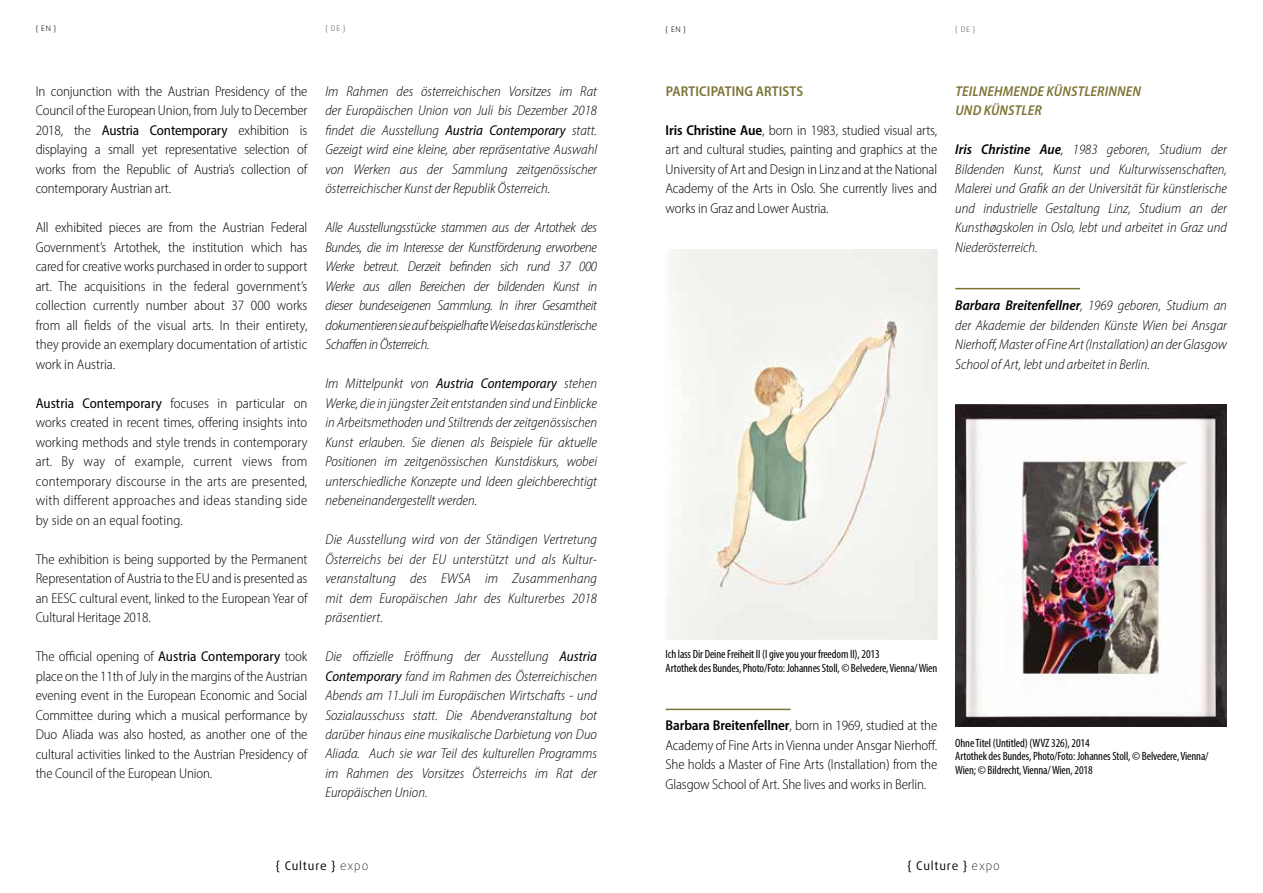
<style>
.page{position:relative;width:1263px;height:893px;background:#fff}
.page>*{position:absolute;margin:0;border:0;box-sizing:border-box;transform-origin:0 0}
.t1{font:italic 300 semi-condensed 14.25px/19.5px "Myriad Pro";color:#000;text-align:justify}
.t2{font:300 semi-condensed 14.25px/19.5px "Myriad Pro";letter-spacing:-.01em;color:#000;text-align:justify}
.t3{font:italic 600 semi-condensed 14.25px/19.5px "Myriad Pro";letter-spacing:.01em;color:#7c7435}
.t4{font:600 semi-condensed 14.25px "Myriad Pro";letter-spacing:.01em;color:#7c7435}
.t5{font:condensed 12px/13.5px "Myriad Pro";letter-spacing:-.01em;color:#000}
.t6{font:12px "Daxline Pro";letter-spacing:.065em;color:#000}
.t7{font:300 7.5px "Daxline Pro";color:#000}
.t8{font:300 7.5px "Daxline Pro";color:#58595b}
.s1{font-weight:400}
.s2{font-weight:600}
.s3{font-weight:100}
</style>
<div class="page">
<img style="left:666px;top:250px;width:271px;height:389px">
<img style="left:955px;top:405px;width:272px;height:322px">
<hr style="left:666px;top:709px;width:124px;height:1px;background:#7c7435">
<hr style="left:955px;top:288px;width:125px;height:1px;background:#7c7435">
<p class="t7" style="left:36px;top:24px;width:22px">{ EN }</p>
<p class="t8" style="left:325px;top:24px;width:21px">{ DE }</p>
<p class="t2" style="left:36px;top:81px;width:273px">In conjunction with the Austrian Presidency of the Council of the European Union, from July to December 2018, the <span class="s1">Austria Contemporary</span> exhibition is displaying a small yet representative selection of works from the Republic of Austria’s collection of contemporary Austrian art.</p>
<p class="t2" style="left:36px;top:218px;width:273px">All exhibited pieces are from the Austrian Federal Government’s Artothek, the institution which has cared for creative works purchased in order to support art. The acquisitions in the federal government’s collection currently number about 37 000 works from all fields of the visual arts. In their entirety, they provide an exemplary documentation of artistic work in Austria.</p>
<p class="t2" style="left:36px;top:393px;width:273px"><span class="s1">Austria Contemporary</span> focuses in particular on works created in recent times, offering insights into working methods and style trends in contemporary art. By way of example, current views from contemporary discourse in the arts are presented, with different approaches and ideas standing side by side on an equal footing.</p>
<p class="t2" style="left:36px;top:549px;width:273px">The exhibition is being supported by the Permanent Representation of Austria to the EU and is presented as an EESC cultural event, linked to the European Year of Cultural Heritage 2018.</p>
<p class="t2" style="left:36px;top:647px;width:273px">The official opening of <span class="s1">Austria Contemporary</span> took place on the 11th of July in the margins of the Austrian evening event in the European Economic and Social Committee during which a musical performance by Duo Aliada was also hosted, as another one of the cultural activities linked to the Austrian Presidency of the Council of the European Union.</p>
<p class="t1" style="left:325px;top:81px;width:273px">Im Rahmen des österreichischen Vorsitzes im Rat der Europäischen Union von Juli bis Dezember 2018 findet die Ausstellung <span class="s1">Austria Contemporary</span> statt.<br>Gezeigt wird eine kleine, aber repräsentative Auswahl von Werken aus der Sammlung zeitgenössischer österreichischer Kunst der Republik Österreich.</p>
<p class="t1" style="left:325px;top:217px;width:273px">Alle Ausstellungsstücke stammen aus der Artothek des Bundes, die im Interesse der Kunstförderung erworbene Werke betreut. Derzeit befinden sich rund 37 000<br>Werke aus allen Bereichen der bildenden Kunst in dieser bundeseigenen Sammlung. In ihrer Gesamtheit dokumentieren sie auf beispielhafte Weise das künstlerische Schaffen in Österreich.</p>
<p class="t1" style="left:325px;top:373px;width:273px">Im Mittelpunkt von <span class="s1">Austria Contemporary</span> stehen Werke, die in jüngster Zeit entstanden sind und Einblicke in Arbeitsmethoden und Stiltrends der zeitgenössischen Kunst erlauben. Sie dienen als Beispiele für aktuelle Positionen im zeitgenössischen Kunstdiskurs, wobei unterschiedliche Konzepte und Ideen gleichberechtigt nebeneinandergestellt werden.</p>
<p class="t1" style="left:325px;top:529px;width:273px">Die Ausstellung wird von der Ständigen Vertretung Österreichs bei der EU unterstützt und als Kultur&shy;veranstaltung des EWSA im Zusammenhang mit dem Europäischen Jahr des Kulturerbes 2018 präsentiert.</p>
<p class="t1" style="left:325px;top:646px;width:273px">Die offizielle Eröffnung der Ausstellung <span class="s1">Austria Contemporary</span> fand im Rahmen des Österreichischen Abends am 11.Juli im Europäischen Wirtschafts - und Sozialausschuss statt. Die Abendveranstaltung bot darüber hinaus eine musikalische Darbietung von Duo Aliada. Auch sie war Teil des kulturellen Programms im Rahmen des Vorsitzes Österreichs im Rat der Europäischen Union.</p>
<p class="t7" style="left:666px;top:24px;width:22px">{ EN }</p>
<p class="t8" style="left:955px;top:24px;width:21px">{ DE }</p>
<p class="t4" style="left:666px;top:82px;width:139px">PARTICIPATING ARTISTS</p>
<p class="t2" style="left:666px;top:120px;width:273px"><span class="s2">Iris Christine Aue</span>, born in 1983, studied visual arts, art and cultural studies, painting and graphics at the University of Art and Design in Linz and at the National Academy of the Arts in Oslo. She currently lives and works in Graz and Lower Austria.</p>
<p class="t3" style="left:955px;top:81px;width:187px">TEILNEHMENDE KÜNSTLERINNEN<br>UND KÜNSTLER</p>
<p class="t1" style="left:955px;top:140px;width:273px"><span class="s2">Iris Christine Aue</span>, 1983 geboren, Studium der Bildenden Kunst, Kunst und Kulturwissenschaften, Malerei und Grafik an der Universität für künstlerische und industrielle Gestaltung Linz, Studium an der Kunsthøgskolen in Oslo, lebt und arbeitet in Graz und Niederösterreich.</p>
<p class="t1" style="left:955px;top:296px;width:273px"><span class="s2">Barbara Breitenfellner</span>, 1969 geboren, Studium an der Akademie der bildenden Künste Wien bei Ansgar Nierhoff, Master of Fine Art (Installation) an der Glasgow School of Art, lebt und arbeitet in Berlin.</p>
<p class="t5" style="left:666px;top:647px;width:273px">Ich lass Dir Deine Freiheit II (I give you your freedom II), 2013<br>Artothek des Bundes, Photo/Foto: Johannes Stoll, © Belvedere, Vienna/ Wien</p>
<p class="t2" style="left:666px;top:716px;width:273px"><span class="s2">Barbara Breitenfellner</span>, born in 1969, studied at the Academy of Fine Arts in Vienna under Ansgar Nierhoff.<br>She holds a Master of Fine Arts (Installation) from the Glasgow School of Art. She lives and works in Berlin.</p>
<p class="t5" style="left:955px;top:736px;width:255px">Ohne Titel (Untitled) (WVZ 326), 2014<br>Artothek des Bundes, Photo/Foto: Johannes Stoll, © Belvedere, Vienna/<br>Wien; © Bildrecht, Vienna/ Wien, 2018</p>
<p class="t6" style="left:276px;top:857px;width:94px">{ Culture } <span class="s3">expo</span></p>
<p class="t6" style="left:907px;top:857px;width:94px">{ Culture } <span class="s3">expo</span></p>
</div>
